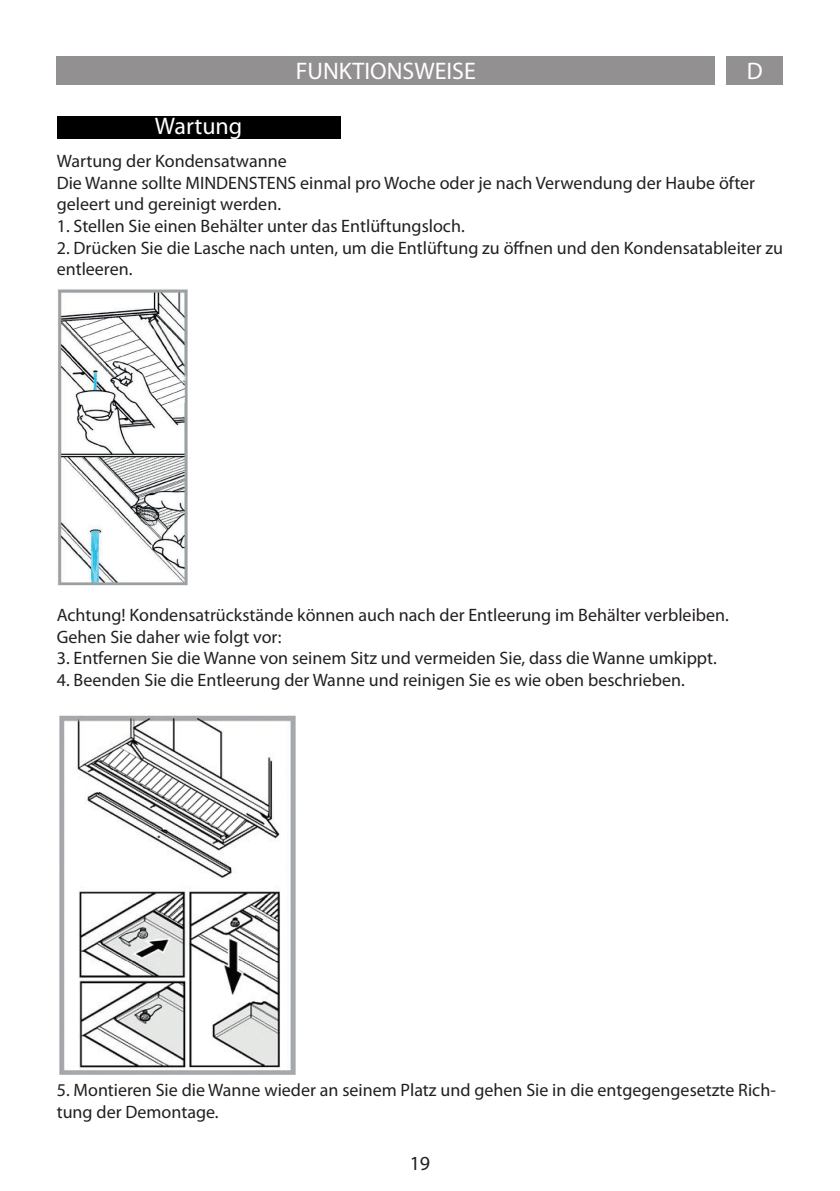
<style>
.page{position:relative;width:840px;height:1191px;background:#fff}
.page>*{position:absolute;margin:0;border:0;box-sizing:border-box;transform-origin:0 0}
.t1{font:24px "Myriad Pro";color:#fff}
.t2{font:20px "Myriad Pro";color:#231f20}
.t3{font:18px/21.6px "Myriad Pro";color:#231f20}
</style>
<div class="page">
<div style="left:726px;top:57px;width:56px;height:28px;background:#929090"></div>
<div style="left:57px;top:57px;width:657px;height:28px;background:#929090"></div>
<img style="left:58px;top:289px;width:129px;height:296px">
<img style="left:59px;top:715px;width:237px;height:360px">
<div style="left:57px;top:116px;width:283px;height:23px;background:#000"></div>
<p class="t1" style="left:155px;top:111px;width:89px">Wartung</p>
<p class="t1" style="left:296px;top:56px;width:181px">FUNKTIONSWEISE</p>
<p class="t1" style="left:746px;top:56px;width:17px">D</p>
<h1 class="t1" style="left:320px;top:56px;width:132px">AVVERTENZE</h1>
<p class="t3" style="left:57px;top:150px;width:231px">Wartung der Kondensatwanne</p>
<p class="t3" style="left:57px;top:172px;width:699px">Die Wanne sollte MINDENSTENS einmal pro Woche oder je nach Verwendung der Haube öfter geleert und gereinigt werden.</p>
<p class="t3" style="left:57px;top:215px;width:409px">1. Stellen Sie einen Behälter unter das Entlüftungsloch.</p>
<p class="t3" style="left:57px;top:236px;width:727px">2. Drücken Sie die Lasche nach unten, um die Entlüftung zu öffnen und den Kondensatableiter zu entleeren.</p>
<p class="t3" style="left:57px;top:604px;width:673px">Achtung! Kondensatrückstände können auch nach der Entleerung im Behälter verbleiben.</p>
<p class="t3" style="left:57px;top:625px;width:226px">Gehen Sie daher wie folgt vor:</p>
<p class="t3" style="left:57px;top:647px;width:661px">3. Entfernen Sie die Wanne von seinem Sitz und vermeiden Sie, dass die Wanne umkippt.</p>
<p class="t3" style="left:57px;top:668px;width:629px">4. Beenden Sie die Entleerung der Wanne und reinigen Sie es wie oben beschrieben.</p>
<p class="t3" style="left:57px;top:1079px;width:720px">5. Montieren Sie die Wanne wieder an seinem Platz und gehen Sie in die entgegengesetzte Rich&shy;tung der Demontage.</p>
<p class="t2" style="left:409px;top:1151px;width:22px">19</p>
</div>
